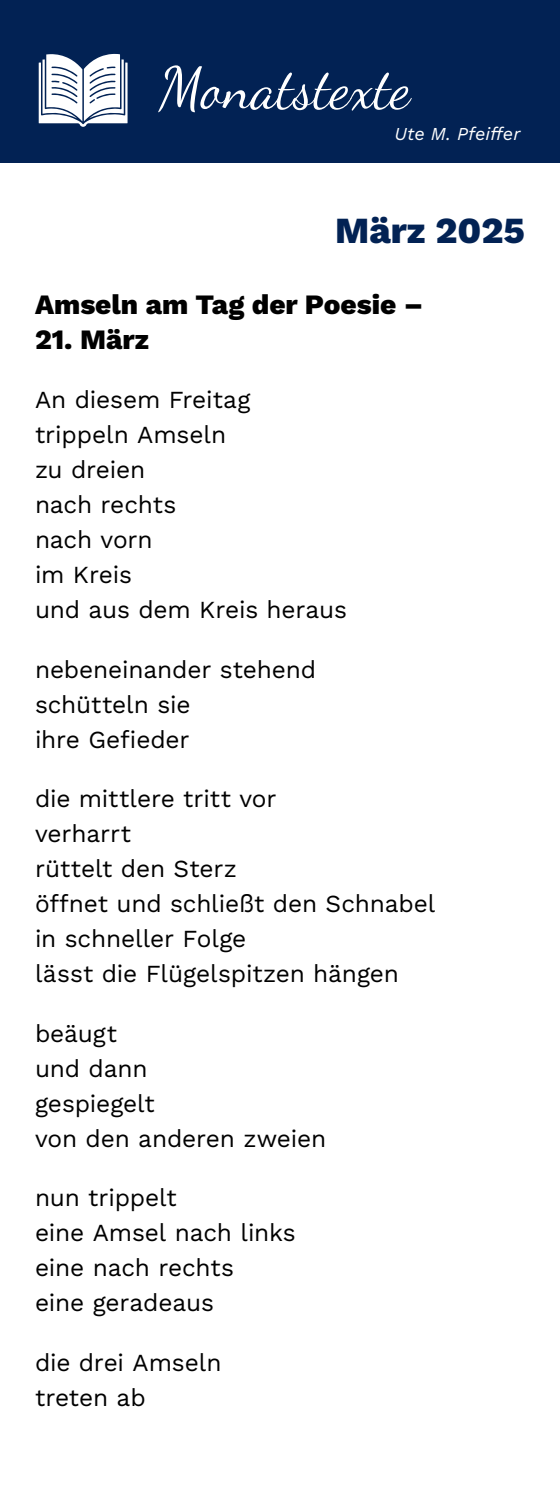
<style>
.page{position:relative;width:560px;height:1488px;background:#fff}
.page>*{position:absolute;margin:0;border:0;box-sizing:border-box;transform-origin:0 0}
.t1{font:58.1px "Dancing Script OT";color:#fff}
.t2{font:800 36.75px "Work Sans";color:#022254}
.t3{font:800 28px "Work Sans";color:#000}
.t4{font:24.5px/35px "Work Sans";letter-spacing:-.005em;color:#000}
.t5{font:italic 18.2px "Work Sans";color:#fff}
</style>
<div class="page">
<div style="left:0;top:0;width:560px;height:163px;background:#022254"></div>
<svg style="left:39px;top:54px;width:89px;height:73px"></svg>
<h1 class="t1" style="left:159px;top:54px;width:254px">Monatstexte</h1>
<p class="t5" style="left:394px;top:120px;width:127px">Ute M. Pfeiffer</p>
<h2 class="t2" style="left:335px;top:203px;width:191px">März 2025</h2>
<p class="t3" style="left:35px;top:283px;width:390px">Amseln am Tag der Poesie –</p>
<p class="t3" style="left:35px;top:318px;width:116px">21. März</p>
<p class="t4" style="left:35px;top:381px;width:314px">An diesem Freitag trippeln Amseln<br>zu dreien<br>nach rechts<br>nach vorn<br>im Kreis<br>und aus dem Kreis heraus</p>
<p class="t4" style="left:35px;top:651px;width:283px">nebeneinander stehend schütteln sie<br>ihre Gefieder</p>
<p class="t4" style="left:35px;top:780px;width:402px">die mittlere tritt vor<br>verharrt<br>rüttelt den Sterz<br>öffnet und schließt den Schnabel in schneller Folge<br>lässt die Flügelspitzen hängen</p>
<p class="t4" style="left:35px;top:1015px;width:293px">beäugt<br>und dann<br>gespiegelt<br>von den anderen zweien</p>
<p class="t4" style="left:35px;top:1179px;width:262px">nun trippelt<br>eine Amsel nach links eine nach rechts<br>eine geradeaus</p>
<p class="t4" style="left:35px;top:1344px;width:188px">die drei Amseln treten ab</p>
</div>
